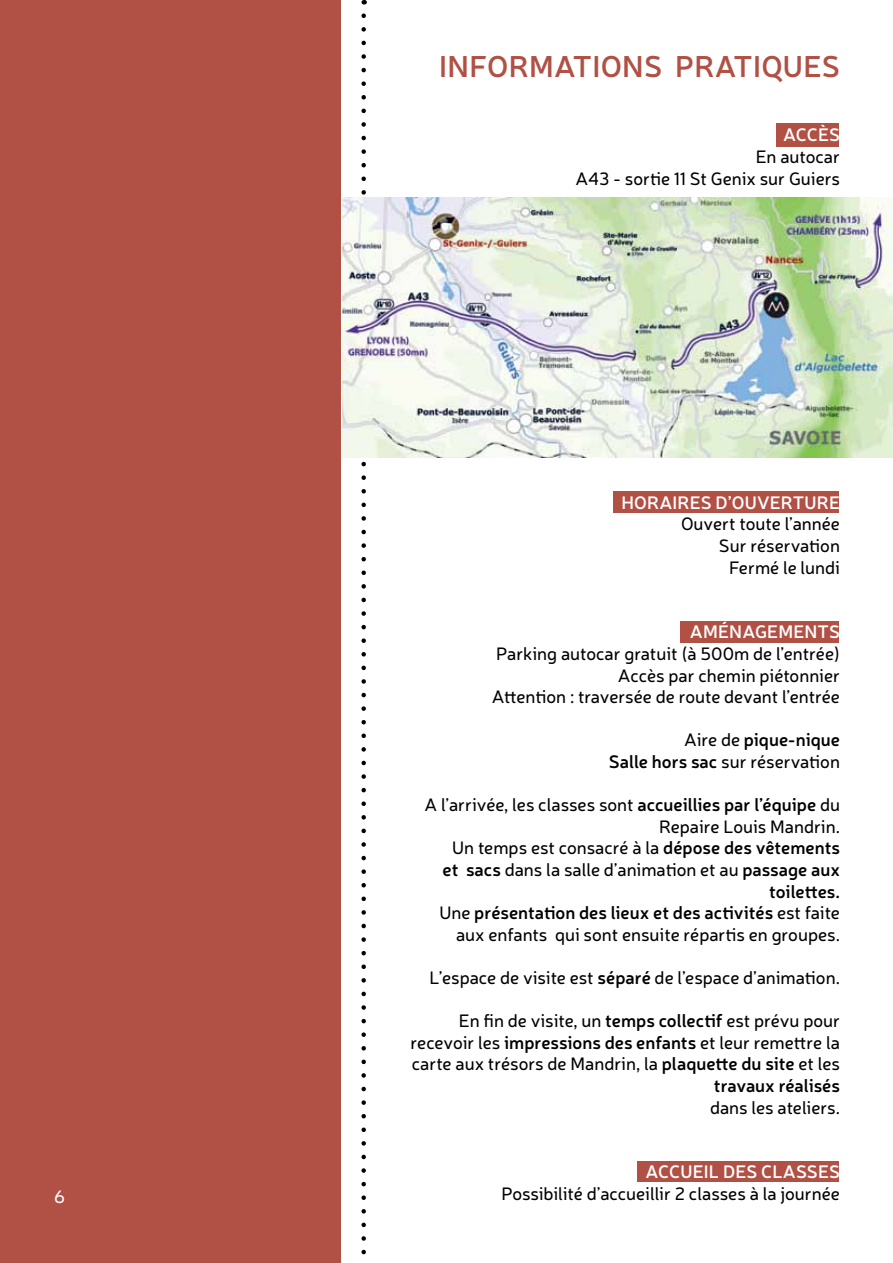
<style>
.page{position:relative;width:893px;height:1263px;background:#fff}
.page>*{position:absolute;margin:0;border:0;box-sizing:border-box;transform-origin:0 0}
.t1{font:600 30px "Neris";letter-spacing:.01em;color:#b15045}
.t2{font:18px/21.6px "Neris";color:#000;text-align:right}
.t3{font:600 18px "Neris";letter-spacing:.01em;color:#fff}
.t4{font:600 18px/21.6px "Neris";color:#000;text-align:right}
.t5{font:18px "Neris";color:#fff}
.s1{font-weight:400}
.s2{font-weight:600}
</style>
<div class="page">
<div style="left:638px;top:1161px;width:201px;height:21px;background:#b15045"></div>
<div style="left:680px;top:621px;width:159px;height:21px;background:#b15045"></div>
<div style="left:613px;top:491px;width:226px;height:22px;background:#b15045"></div>
<div style="left:776px;top:123px;width:63px;height:24px;background:#b15045"></div>
<svg style="left:361px;top:16px;width:5px;height:1239px"></svg>
<div style="left:0;top:0;width:340px;height:1263px;background:#b15045"></div>
<img style="left:342px;top:198px;width:551px;height:259px">
<p class="t5" style="left:54px;top:1185px;width:12px">6</p>
<h1 class="t1" style="left:439px;top:45px;width:398px">Informations pratiques</h1>
<p class="t3" style="left:783px;top:123px;width:56px">Accès</p>
<p class="t2" style="left:576px;top:145px;width:266px">En autocar<br>A43 - sortie 11 St Genix sur Guiers</p>
<p class="t3" style="left:621px;top:490px;width:220px">Horaires d’ouverture</p>
<p class="t2" style="left:681px;top:512px;width:161px">Ouvert toute l’année<br>Sur réservation<br>Fermé le lundi</p>
<p class="t3" style="left:690px;top:620px;width:149px">Aménagements</p>
<p class="t2" style="left:492px;top:642px;width:350px">Parking autocar gratuit (à 500m de l’entrée)<br>Accès par chemin piétonnier<br>Attention : traversée de route devant l’entrée</p>
<p class="t4" style="left:609px;top:728px;width:233px"><span class="s1">Aire de</span> pique-nique<br>Salle hors sac <span class="s1">sur réservation</span></p>
<p class="t2" style="left:425px;top:793px;width:417px">A l’arrivée, les classes sont <span class="s2">accueillies par l’équipe</span> du Repaire Louis Mandrin.<br>Un temps est consacré à la <span class="s2">dépose des vêtements<br>et sacs</span> dans la salle d’animation et au <span class="s2">passage aux toilettes.<br></span>Une <span class="s2">présentation des lieux et des activités</span> est faite aux enfants qui sont ensuite répartis en groupes.</p>
<p class="t2" style="left:429px;top:966px;width:412px">L’espace de visite est <span class="s2">séparé</span> de l’espace d’animation.</p>
<p class="t2" style="left:411px;top:1009px;width:431px">En fin de visite, un <span class="s2">temps collectif</span> est prévu pour recevoir les <span class="s2">impressions des enfants</span> et leur remettre la carte aux trésors de Mandrin, la <span class="s2">plaquette du site</span> et les <span class="s2">travaux réalisés</span></p>
<p class="t2" style="left:710px;top:1096px;width:131px">dans les ateliers.</p>
<p class="t3" style="left:645px;top:1160px;width:194px">Accueil des classes</p>
<p class="t2" style="left:501px;top:1182px;width:340px">Possibilité d’accueillir 2 classes à la journée</p>
</div>
